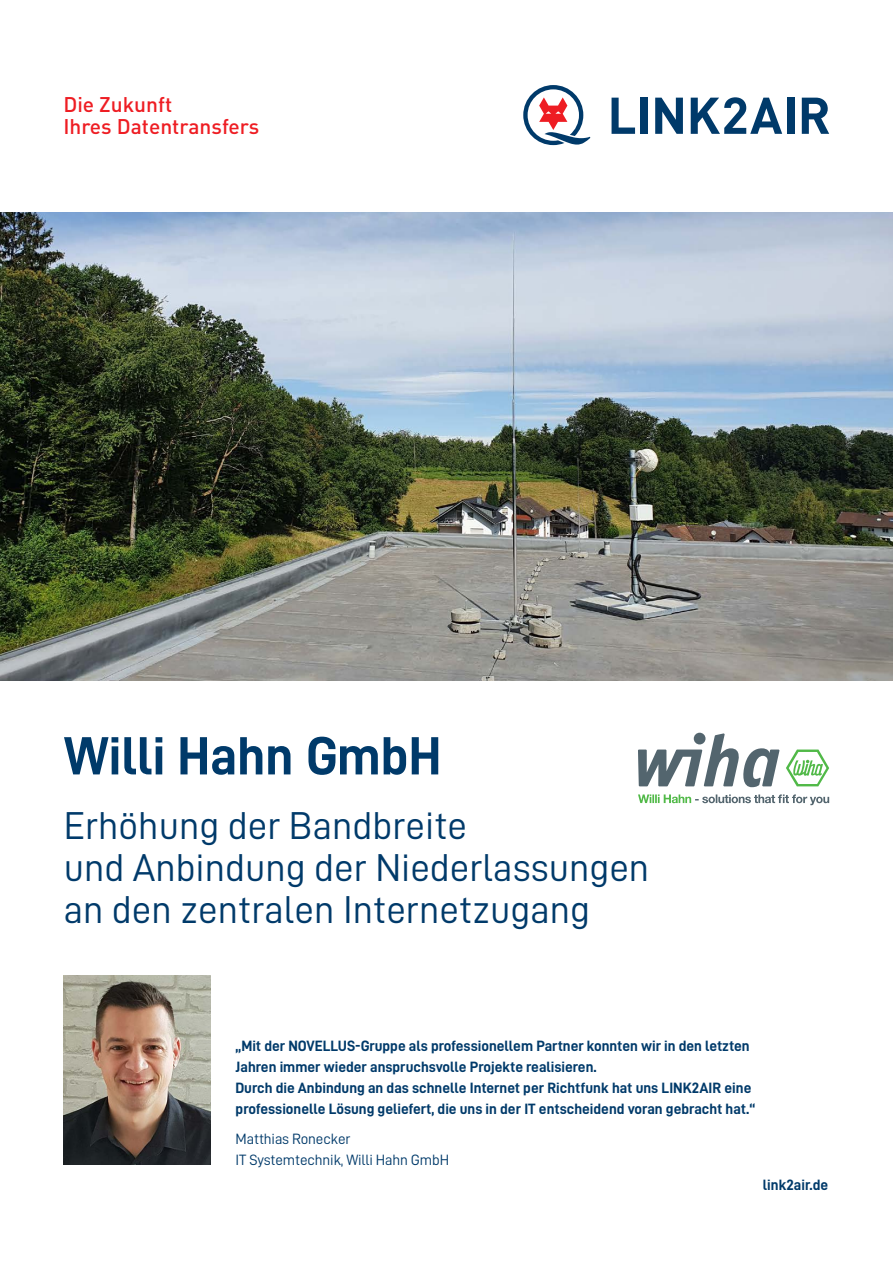
<style>
.page{position:relative;width:893px;height:1263px;background:#fff}
.page>*{position:absolute;margin:0;border:0;box-sizing:border-box;transform-origin:0 0}
.t1{font:54px "D DIN Bold";color:#003a6a}
.t2{font:39px/42px "D DIN";color:#003a6a}
.t3{font:500 21px/21.8px "DIN Pro";color:#ee1d23}
.t4{font:15px/21px "D DIN Bold";color:#003a6a}
.t5{font:15px/21px "D DIN";letter-spacing:-.01em;color:#003a6a}
</style>
<div class="page">
<img style="left:0;top:213px;width:893px;height:467px">
<img style="left:64px;top:976px;width:146px;height:189px">
<svg style="left:612px;top:98px;width:23px;height:36px"></svg>
<div style="left:640px;top:98px;width:7px;height:36px;background:#003a6a"></div>
<svg style="left:655px;top:98px;width:28px;height:36px"></svg>
<svg style="left:691px;top:97px;width:91px;height:37px"></svg>
<div style="left:787px;top:98px;width:7px;height:36px;background:#003a6a"></div>
<svg style="left:802px;top:98px;width:27px;height:36px"></svg>
<svg style="left:523px;top:85px;width:67px;height:60px"></svg>
<svg style="left:638px;top:733px;width:141px;height:54px"></svg>
<svg style="left:786px;top:749px;width:43px;height:37px"></svg>
<svg style="left:638px;top:794px;width:191px;height:11px"></svg>
<h3 class="t3" style="left:63px;top:93px;width:198px">Die Zukunft<br>Ihres Datentransfers</h3>
<h1 class="t1" style="left:64px;top:726px;width:379px">Willi Hahn GmbH</h1>
<h2 class="t2" style="left:64px;top:804px;width:587px">Erhöhung der Bandbreite<br>und Anbindung der Niederlassungen an den zentralen Internetzugang</h2>
<p class="t4" style="left:236px;top:1035px;width:521px">„Mit der NOVELLUS-Gruppe als professionellem Partner konnten wir in den letzten Jahren immer wieder anspruchsvolle Projekte realisieren.<br>Durch die Anbindung an das schnelle Internet per Richtfunk hat uns LINK2AIR eine professionelle Lösung geliefert, die uns in der IT entscheidend voran gebracht hat.“</p>
<p class="t5" style="left:236px;top:1128px;width:215px">Matthias Ronecker<br>IT Systemtechnik, Willi Hahn GmbH</p>
<p class="t4" style="left:763px;top:1174px;width:67px">link2air.de</p>
</div>
